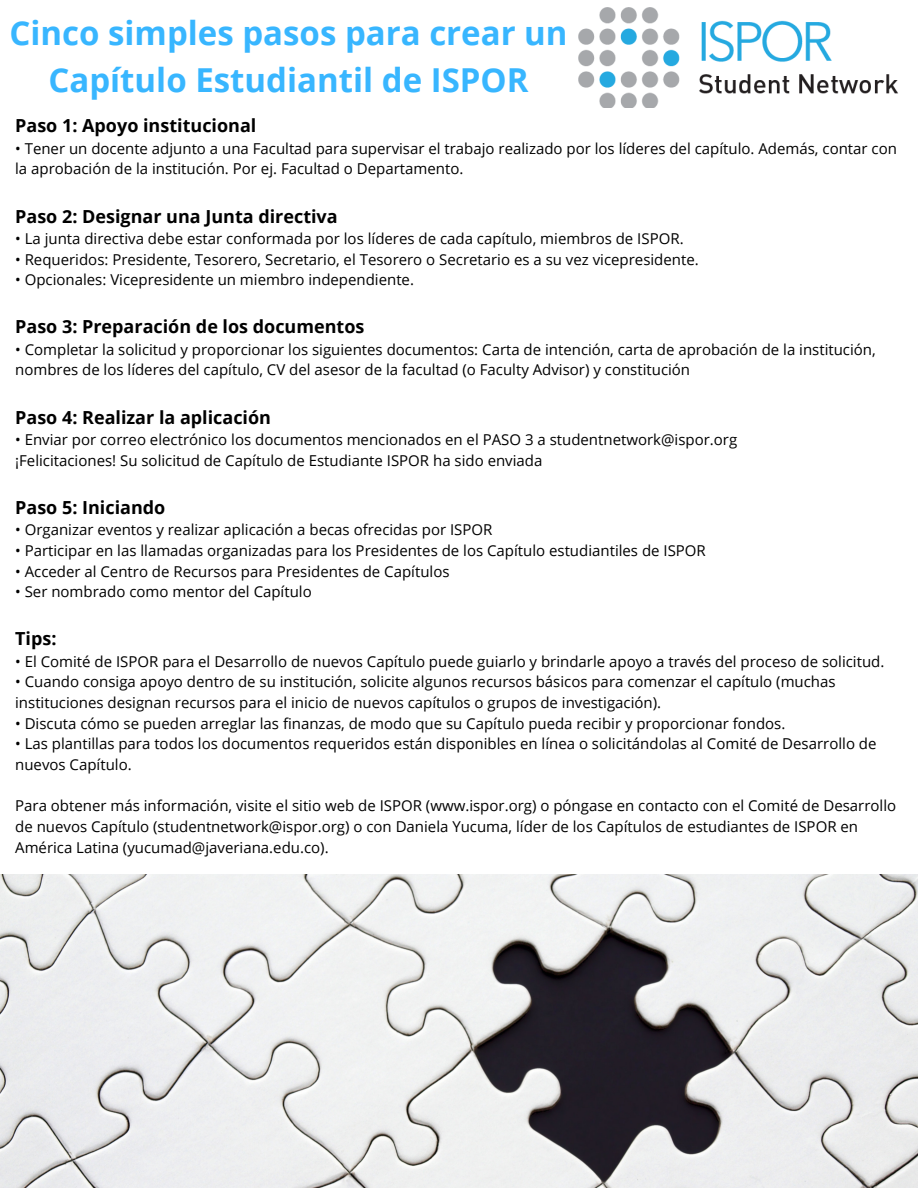
<style>
.page{position:relative;width:918px;height:1188px;background:#fff}
.page>*{position:absolute;margin:0;border:0;box-sizing:border-box;transform-origin:0 0}
.t1{font:700 33px/46.2px "Open Sans";color:#38b6ff;text-align:center}
.t2{font:700 18px "Open Sans";color:#000}
.t3{font:15px/20.7px "Open Sans";color:#000}
</style>
<div class="page">
<img style="left:579px;top:8px;width:319px;height:100px">
<img style="left:0;top:875px;width:918px;height:313px">
<h1 class="t1" style="left:9px;top:10px;width:560px">Cinco simples pasos para crear un<br>Capítulo Estudiantil de ISPOR</h1>
<p class="t2" style="left:15px;top:113px;width:243px">Paso 1: Apoyo institucional</p>
<p class="t3" style="left:15px;top:138px;width:883px">• Tener un docente adjunto a una Facultad para supervisar el trabajo realizado por los líderes del capítulo. Además, contar con la aprobación de la institución. Por ej. Facultad o Departamento.</p>
<p class="t2" style="left:15px;top:203px;width:324px">Paso 2: Designar una Junta directiva</p>
<p class="t3" style="left:15px;top:228px;width:670px">• La junta directiva debe estar conformada por los líderes de cada capítulo, miembros de ISPOR.</p>
<p class="t3" style="left:15px;top:248px;width:685px">• Requeridos: Presidente, Tesorero, Secretario, el Tesorero o Secretario es a su vez vicepresidente.</p>
<p class="t3" style="left:15px;top:269px;width:400px">• Opcionales: Vicepresidente un miembro independiente.</p>
<p class="t2" style="left:15px;top:314px;width:351px">Paso 3: Preparación de los documentos</p>
<p class="t3" style="left:15px;top:339px;width:862px">• Completar la solicitud y proporcionar los siguientes documentos: Carta de intención, carta de aprobación de la institución, nombres de los líderes del capítulo, CV del asesor de la facultad (o Faculty Advisor) y constitución</p>
<p class="t2" style="left:15px;top:404px;width:257px">Paso 4: Realizar la aplicación</p>
<p class="t3" style="left:15px;top:429px;width:724px">• Enviar por correo electrónico los documentos mencionados en el PASO 3 a studentnetwork@ispor.org ¡Felicitaciones! Su solicitud de Capítulo de Estudiante ISPOR ha sido enviada</p>
<p class="t2" style="left:15px;top:495px;width:152px">Paso 5: Iniciando</p>
<p class="t3" style="left:15px;top:519px;width:479px">• Organizar eventos y realizar aplicación a becas ofrecidas por ISPOR</p>
<p class="t3" style="left:15px;top:540px;width:692px">• Participar en las llamadas organizadas para los Presidentes de los Capítulo estudiantiles de ISPOR</p>
<p class="t3" style="left:15px;top:560px;width:436px">• Acceder al Centro de Recursos para Presidentes de Capítulos</p>
<p class="t3" style="left:15px;top:581px;width:298px">• Ser nombrado como mentor del Capítulo</p>
<p class="t2" style="left:15px;top:626px;width:43px">Tips:</p>
<p class="t3" style="left:15px;top:651px;width:871px">• El Comité de ISPOR para el Desarrollo de nuevos Capítulo puede guiarlo y brindarle apoyo a través del proceso de solicitud.</p>
<p class="t3" style="left:15px;top:671px;width:822px">• Cuando consiga apoyo dentro de su institución, solicite algunos recursos básicos para comenzar el capítulo (muchas instituciones designan recursos para el inicio de nuevos capítulos o grupos de investigación).</p>
<p class="t3" style="left:15px;top:713px;width:772px">• Discuta cómo se pueden arreglar las finanzas, de modo que su Capítulo pueda recibir y proporcionar fondos.</p>
<p class="t3" style="left:15px;top:733px;width:863px">• Las plantillas para todos los documentos requeridos están disponibles en línea o solicitándolas al Comité de Desarrollo de nuevos Capítulo.</p>
<p class="t3" style="left:15px;top:795px;width:883px">Para obtener más información, visite el sitio web de ISPOR (www.ispor.org) o póngase en contacto con el Comité de Desarrollo de nuevos Capítulo (studentnetwork@ispor.org) o con Daniela Yucuma, líder de los Capítulos de estudiantes de ISPOR en<br>América Latina (yucumad@javeriana.edu.co).</p>
</div>
